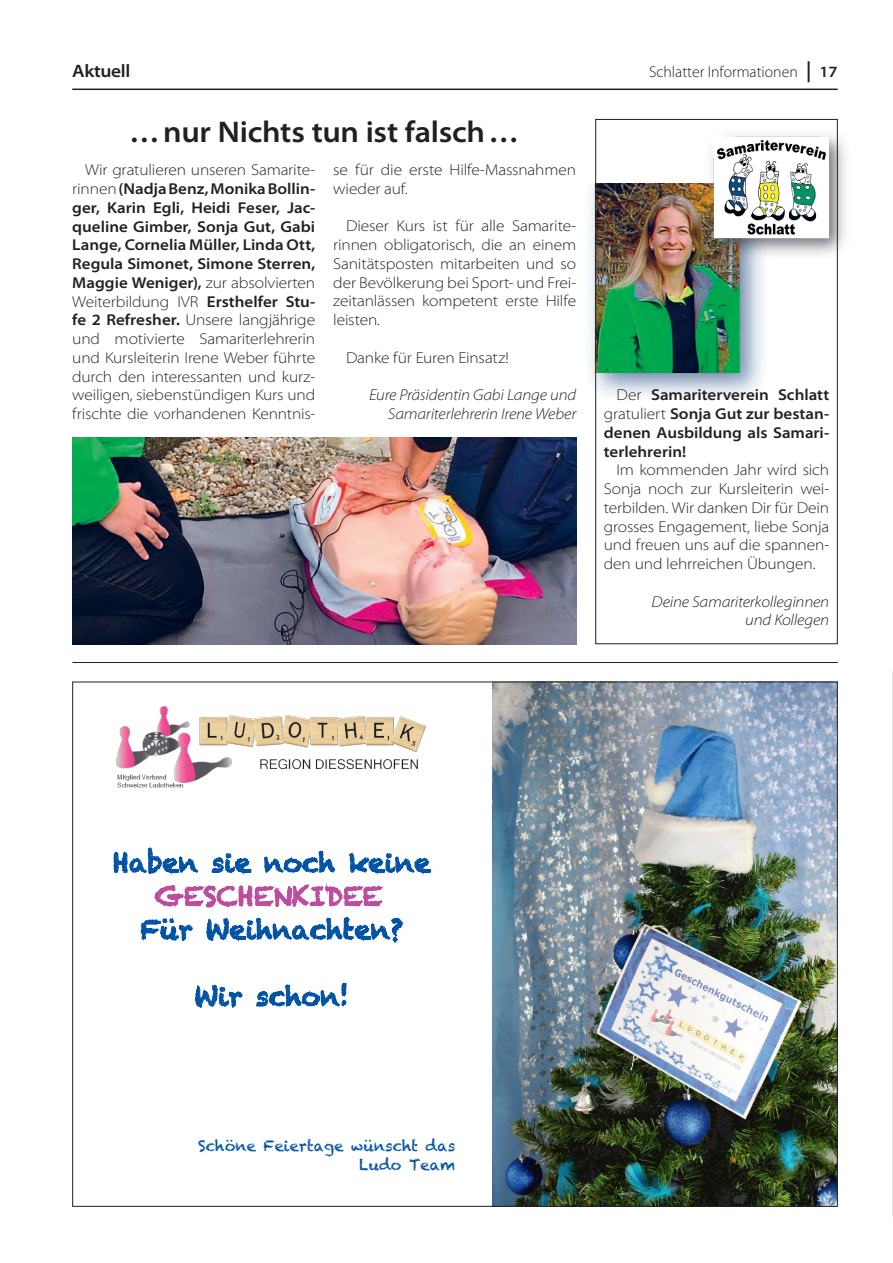
<style>
.page{position:relative;width:893px;height:1263px;background:#fff}
.page>*{position:absolute;margin:0;border:0;box-sizing:border-box;transform-origin:0 0}
.t1{font:600 semi-expanded 30px "Myriad Pro";letter-spacing:-.01em;color:#231f20}
.t2{font:25.8px "Chalkduster";color:#0253a5}
.t3{font:25.8px "Chalkduster";color:#bc4c9d}
.t4{font:600 semi-expanded 18px "Myriad Pro";letter-spacing:-.02em;color:#231f20}
.t5{font:300 semi-expanded 15.75px/18.8px "Myriad Pro";letter-spacing:-.01em;color:#231f20;text-align:justify}
.t6{font:italic 300 semi-expanded 15.75px/18.8px "Myriad Pro";letter-spacing:-.01em;color:#231f20;text-align:right}
.t7{font:600 semi-expanded 15.75px/18.8px "Myriad Pro";color:#231f20;text-align:justify}
.t8{font:300 15.75px "Myriad Pro";color:#231f20}
.t9{font:15px/19px "Chalkduster";letter-spacing:-.005em;color:#0253a5;text-align:right}
.s1{font-weight:600;font-stretch:semi-expanded;font-size:21px}
.s2{font-weight:600;font-stretch:semi-expanded}
.s3{font-weight:600}
.s4{font-weight:300}
</style>
<div class="page">
<hr style="left:72px;top:89px;width:766px;height:1px;background:#231f20">
<img style="left:589px;top:184px;width:174px;height:212px">
<img style="left:116px;top:706px;width:310px;height:82px">
<img style="left:493px;top:684px;width:343px;height:521px">
<svg style="left:113px;top:847px;width:318px;height:61px"></svg>
<svg style="left:141px;top:918px;width:52px;height:23px"></svg>
<svg style="left:206px;top:917px;width:197px;height:26px"></svg>
<svg style="left:195px;top:985px;width:48px;height:23px"></svg>
<svg style="left:256px;top:983px;width:91px;height:24px"></svg>
<hr style="left:72px;top:662px;width:766px;height:1px;background:#231f20">
<img style="left:72px;top:438px;width:504px;height:206px">
<img style="left:705px;top:134px;width:140px;height:126px">
<svg style="left:892px;top:672px;width:1px;height:544px"></svg>
<div style="left:595px;top:119px;width:243px;height:525px;border:1px solid #231f20"></div>
<p class="t4" style="left:72px;top:59px;width:59px">Aktuell</p>
<p class="t8" style="left:649px;top:62px;width:190px">Schlatter Informationen <span class="s1">|</span> <span class="s2">17</span></p>
<h1 class="t1" style="left:130px;top:112px;width:391px">…nur Nichts tun ist falsch…</h1>
<p class="t5" style="left:72px;top:160px;width:244px;text-indent:13px">Wir gratulieren unseren Samarite&shy;rinnen <span class="s3">(Nadja Benz, Monika Bollin&shy;ger, Karin Egli, Heidi Feser, Jac&shy;queline Gimber, Sonja Gut, Gabi Lange, Cornelia Müller, Linda Ott, Regula Simonet, Simone Sterren, Maggie Weniger),</span> zur absolvierten Weiterbildung IVR <span class="s3">Ersthelfer Stu&shy;fe 2 Refresher.</span> Unsere langjährige und motivierte Samariterlehrerin und Kursleiterin Irene Weber führte durch den interessanten und kurz&shy;weiligen, siebenstündigen Kurs und frischte die vorhandenen Kenntnis-</p>
<p class="t5" style="left:333px;top:160px;width:244px">se für die erste Hilfe-Massnahmen wieder auf.</p>
<p class="t5" style="left:333px;top:217px;width:244px;text-indent:13px">Dieser Kurs ist für alle Samarite&shy;rinnen obligatorisch, die an einem Sanitätsposten mitarbeiten und so der Bevölkerung bei Sport- und Frei&shy;zeitanlässen kompetent erste Hilfe leisten.</p>
<p class="t5" style="left:346px;top:348px;width:164px">Danke für Euren Einsatz!</p>
<p class="t6" style="left:369px;top:385px;width:209px">Eure Präsidentin Gabi Lange und<br>Samariterlehrerin Irene Weber</p>
<p class="t7" style="left:604px;top:385px;width:227px;text-indent:13px"><span class="s4">Der</span> Samariterverein Schlatt <span class="s4">gratuliert</span> Sonja Gut zur bestan&shy;denen Ausbildung als Samari&shy;terlehrerin!</p>
<p class="t5" style="left:604px;top:460px;width:227px;text-indent:13px">Im kommenden Jahr wird sich Sonja noch zur Kursleiterin wei&shy;terbilden. Wir danken Dir für Dein grosses Engagement, liebe Sonja und freuen uns auf die spannen&shy;den und lehrreichen Übungen.</p>
<p class="t6" style="left:652px;top:592px;width:179px">Deine Samariterkolleginnen und Kollegen</p>
<h2 class="t2" style="left:113px;top:847px;width:319px">Haben sie noch keine</h2>
<h2 class="t3" style="left:155px;top:881px;width:229px">GESCHENKIDEE</h2>
<h2 class="t2" style="left:140px;top:914px;width:264px">Für Weihnachten?</h2>
<h2 class="t2" style="left:194px;top:981px;width:156px">Wir schon!</h2>
<p class="t9" style="left:198px;top:1136px;width:259px">Schöne Feiertage wünscht das<br>Ludo Team</p>
</div>
